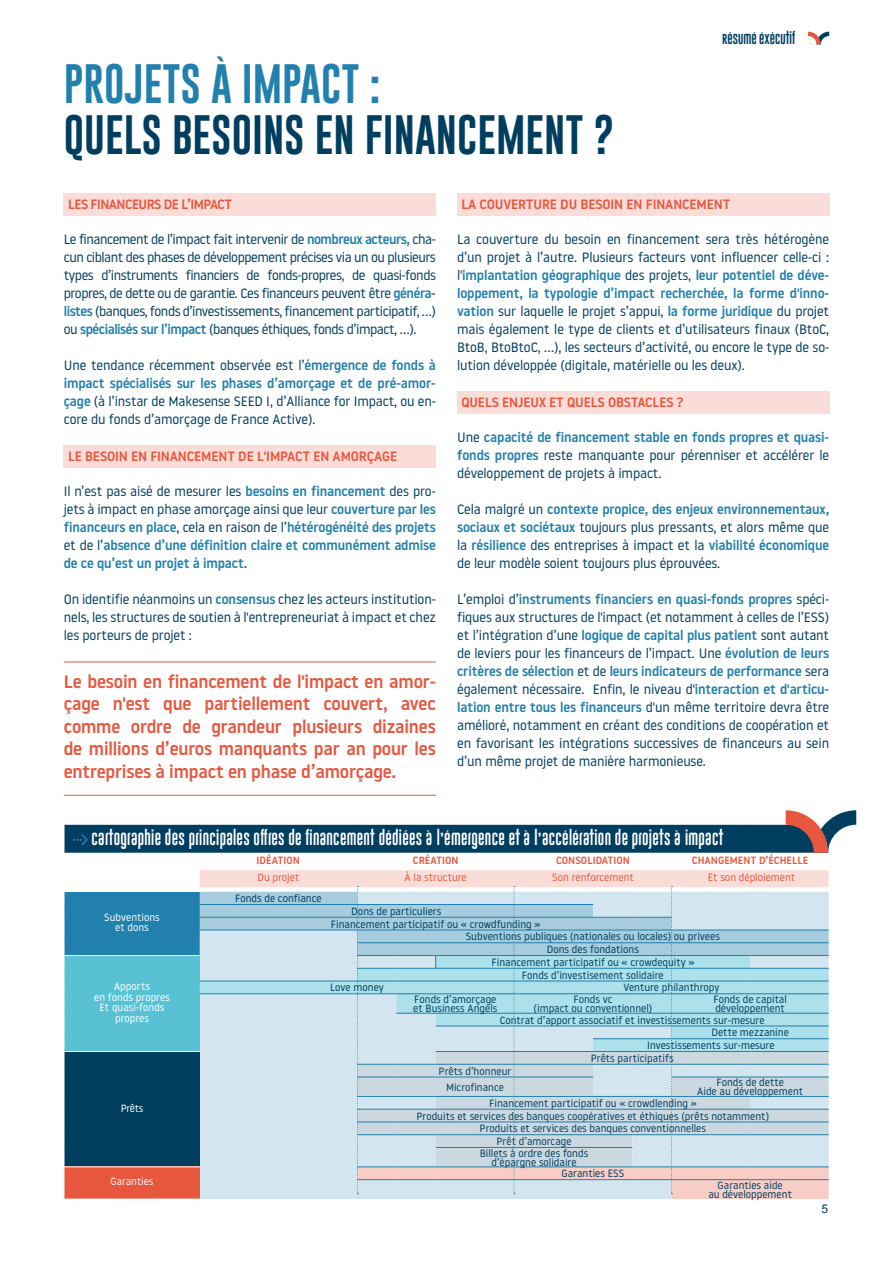
<style>
.page{position:relative;width:893px;height:1263px;background:#fff}
.page>*{position:absolute;margin:0;border:0;box-sizing:border-box;transform-origin:0 0}
.t1{font:40.5px "Gobold Uplow";color:#003e60}
.t2{font:40.5px "Gobold Uplow";color:#2180ad}
.t3{font:500 18px/22.5px "Noway";letter-spacing:-.01em;color:#e7573e;text-align:justify}
.t4{font:13.5px/18px "Noway";letter-spacing:-.01em;color:#003e60;text-align:justify}
.t5{font:500 13.5px/18px "Noway";letter-spacing:-.01em;color:#2180ad;text-align:justify}
.t6{font:500 13.5px "Noway";letter-spacing:-.01em;color:#e7573e}
.t7{font:500 13.5px "Noway";letter-spacing:-.04em;color:#e7573e}
.t8{font:12.75px "Gobold Uplow";letter-spacing:.025em;color:#fff}
.t9{font:12px "Arial";color:#003e60}
.t10{font:10.5px/9px "Noway";color:#003e60;text-align:center}
.t11{font:10.5px/10.5px "Noway";color:#fff;text-align:center}
.t12{font:10.5px "Noway";color:#e7573e}
.t13{font:500 10.5px "Noway";color:#e7573e}
.t14{font:10.5px "Gobold Uplow";color:#003e60}
.s1{font-weight:500;color:#2180ad}
.s2{font-weight:400;color:#003e60}
</style>
<div class="page">
<svg style="left:808px;top:32px;width:21px;height:12px"></svg>
<div style="left:64px;top:193px;width:372px;height:22px;background:#faddd8"></div>
<div style="left:64px;top:445px;width:372px;height:22px;background:#faddd8"></div>
<hr style="left:64px;top:662px;width:372px;height:1px;background:#e7573e">
<hr style="left:64px;top:795px;width:372px;height:1px;background:#e7573e">
<div style="left:457px;top:193px;width:372px;height:22px;background:#faddd8"></div>
<div style="left:457px;top:391px;width:372px;height:22px;background:#faddd8"></div>
<svg style="left:64px;top:810px;width:792px;height:389px;background:#aac6d2"></svg>
<p class="t14" style="left:722px;top:30px;width:75px">RÉSUMÉ ÉXÉCUTIF</p>
<h1 class="t2" style="left:64px;top:51px;width:318px">PROJETS À IMPACT :</h1>
<h1 class="t1" style="left:64px;top:102px;width:552px">QUELS BESOINS EN FINANCEMENT ?</h1>
<p class="t7" style="left:68px;top:195px;width:166px">LES FINANCEURS DE L’IMPACT</p>
<p class="t4" style="left:64px;top:230px;width:374px">Le financement de l’impact fait intervenir de <span class="s1">nombreux acteurs,</span> cha&shy;cun ciblant des phases de développement précises via un ou plusieurs types d’instruments financiers de fonds-propres, de quasi-fonds propres, de dette ou de garantie. Ces financeurs peuvent être <span class="s1">généra&shy;listes</span> (banques, fonds d’investissements, financement participatif, …) ou <span class="s1">spécialisés sur l’impact</span> (banques éthiques, fonds d’impact, …).</p>
<p class="t4" style="left:64px;top:356px;width:374px">Une tendance récemment observée est l’<span class="s1">émergence de fonds à impact spécialisés sur les phases d’amorçage et de pré-amor&shy;çage</span> (à l’instar de Makesense SEED I, d’Alliance for Impact, ou en&shy;core du fonds d’amorçage de France Active).</p>
<p class="t6" style="left:68px;top:447px;width:331px">LE BESOIN EN FINANCEMENT DE L'IMPACT EN AMORÇAGE</p>
<p class="t5" style="left:64px;top:482px;width:374px"><span class="s2">Il n’est pas aisé de mesurer les</span> besoins en financement <span class="s2">des pro&shy;jets à impact en phase amorçage ainsi que leur</span> couverture par les financeurs en place<span class="s2">, cela en raison de l’</span>hétérogénéité des projets <span class="s2">et de l’</span>absence d’une définition claire et communément admise de ce qu’est un projet à impact.</p>
<p class="t4" style="left:64px;top:589px;width:374px">On identifie néanmoins un <span class="s1">consensus</span> chez les acteurs institution&shy;nels, les structures de soutien à l'entrepreneuriat à impact et chez les porteurs de projet :</p>
<h2 class="t3" style="left:64px;top:670px;width:374px">Le besoin en financement de l'impact en amor&shy;çage n'est que partiellement couvert, avec comme ordre de grandeur plusieurs dizaines de millions d’euros manquants par an pour les entreprises à impact en phase d’amorçage.</h2>
<p class="t6" style="left:461px;top:195px;width:271px">LA COUVERTURE DU BESOIN EN FINANCEMENT</p>
<p class="t4" style="left:457px;top:230px;width:374px">La couverture du besoin en financement sera très hétérogène d’un projet à l’autre. Plusieurs facteurs vont influencer celle-ci : l'<span class="s1">implantation géographique</span> des projets, <span class="s1">leur potentiel de déve&shy;loppement, la typologie d’impact recherchée, la forme d'inno&shy;vation</span> sur laquelle le projet s’appui, <span class="s1">la forme juridique</span> du projet mais également le type de clients et d’utilisateurs finaux (BtoC, BtoB, BtoBtoC, ...), les secteurs d’activité, ou encore le type de so&shy;lution développée (digitale, matérielle ou les deux).</p>
<p class="t6" style="left:461px;top:393px;width:224px">QUELS ENJEUX ET QUELS OBSTACLES ?</p>
<p class="t4" style="left:457px;top:428px;width:374px">Une <span class="s1">capacité de financement stable en fonds propres et quasi&shy;fonds propres</span> reste manquante pour pérenniser et accélérer le développement de projets à impact.</p>
<p class="t4" style="left:457px;top:500px;width:374px">Cela malgré un <span class="s1">contexte propice, des enjeux environnementaux, sociaux et sociétaux</span> toujours plus pressants, et alors même que la <span class="s1">résilience</span> des entreprises à impact et la <span class="s1">viabilité économique </span>de leur modèle soient toujours plus éprouvées.</p>
<p class="t4" style="left:457px;top:589px;width:374px">L’emploi d’<span class="s1">instruments financiers en quasi-fonds propres</span> spéci&shy;fiques aux structures de l'impact (et notamment à celles de l’ESS) et l’intégration d’une <span class="s1">logique de capital plus patient</span> sont autant de leviers pour les financeurs de l’impact. Une <span class="s1">évolution de leurs critères de sélection</span> et de <span class="s1">leurs indicateurs de performance</span> sera également nécessaire. Enfin, le niveau d'<span class="s1">interaction et d'articu&shy;lation entre tous les financeurs</span> d'un même territoire devra être amélioré, notamment en créant des conditions de coopération et en favorisant les intégrations successives de financeurs au sein d’un même projet de manière harmonieuse.</p>
<p class="t8" style="left:92px;top:829px;width:633px">CARTOGRAPHIE DES PRINCIPALES OFFRES DE FINANCEMENT DÉDIÉES À L’ÉMERGENCE ET À L’ACCÉLÉRATION DE PROJETS À IMPACT</p>
<p class="t13" style="left:257px;top:853px;width:45px">IDÉATION</p>
<p class="t13" style="left:413px;top:853px;width:47px">CRÉATION</p>
<p class="t13" style="left:556px;top:853px;width:75px">CONSOLIDATION</p>
<p class="t13" style="left:692px;top:853px;width:118px">CHANGEMENT D’ÉCHELLE</p>
<p class="t12" style="left:257px;top:870px;width:44px">Du projet</p>
<p class="t12" style="left:405px;top:870px;width:64px">À la structure</p>
<p class="t12" style="left:552px;top:870px;width:83px">Son renforcement</p>
<p class="t12" style="left:708px;top:870px;width:89px">Et son déploiement</p>
<p class="t11" style="left:104px;top:911px;width:57px">Subventions et dons</p>
<p class="t10" style="left:235px;top:893px;width:88px">Fonds de confiance</p>
<p class="t10" style="left:351px;top:906px;width:92px">Dons de particuliers</p>
<p class="t10" style="left:331px;top:919px;width:211px">Financement participatif ou « crowdfunding »</p>
<p class="t10" style="left:466px;top:932px;width:256px">Subventions publiques (nationales ou locales) ou privees</p>
<p class="t10" style="left:547px;top:944px;width:94px">Dons des fondations</p>
<p class="t11" style="left:94px;top:981px;width:77px">Apports<br>en fonds propres<br>Et quasi-fonds propres</p>
<p class="t11" style="left:121px;top:1102px;width:24px">Prêts</p>
<p class="t11" style="left:111px;top:1176px;width:44px">Garanties</p>
<p class="t10" style="left:491px;top:955px;width:205px;line-height:12.8px">Financement participatif ou « crowdequity »<br>Fonds d’investisement solidaire</p>
<p class="t10" style="left:330px;top:983px;width:55px">Love money</p>
<p class="t10" style="left:623px;top:983px;width:98px">Venture philanthropy</p>
<p class="t10" style="left:413px;top:994px;width:86px;text-align:left">Fonds d’amorçage et Business Angels</p>
<p class="t10" style="left:534px;top:994px;width:120px">Fonds vc<br>(impact ou conventionnel)</p>
<p class="t10" style="left:713px;top:994px;width:75px;text-align:left">Fonds de capital développement</p>
<p class="t10" style="left:500px;top:1015px;width:266px">Contrat d’apport associatif et investissements sur-mesure</p>
<p class="t10" style="left:711px;top:1028px;width:79px">Dette mezzanine</p>
<p class="t10" style="left:647px;top:1040px;width:129px">Investissements sur-mesure</p>
<p class="t10" style="left:591px;top:1053px;width:84px">Prêts participatifs</p>
<p class="t10" style="left:439px;top:1062px;width:74px;line-height:16px">Prêts d’honneur<br>Microfinance</p>
<p class="t10" style="left:697px;top:1077px;width:107px">Fonds de dette<br>Aide au développement</p>
<p class="t10" style="left:489px;top:1098px;width:209px">Financement participatif ou « crowdlending »</p>
<p class="t10" style="left:417px;top:1111px;width:354px">Produits et services des banques coopératives et éthiques (prêts notamment)</p>
<p class="t10" style="left:480px;top:1124px;width:228px">Produits et services des banques conventionnelles</p>
<p class="t10" style="left:497px;top:1136px;width:76px">Prêt d’amorcage</p>
<p class="t10" style="left:480px;top:1148px;width:110px">Billets à ordre des fonds d’épargne solidaire</p>
<p class="t10" style="left:561px;top:1168px;width:64px">Garanties ESS</p>
<p class="t10" style="left:708px;top:1180px;width:85px">Garanties aide<br>au développement</p>
<p class="t9" style="left:821px;top:1201px;width:8px">5</p>
</div>
